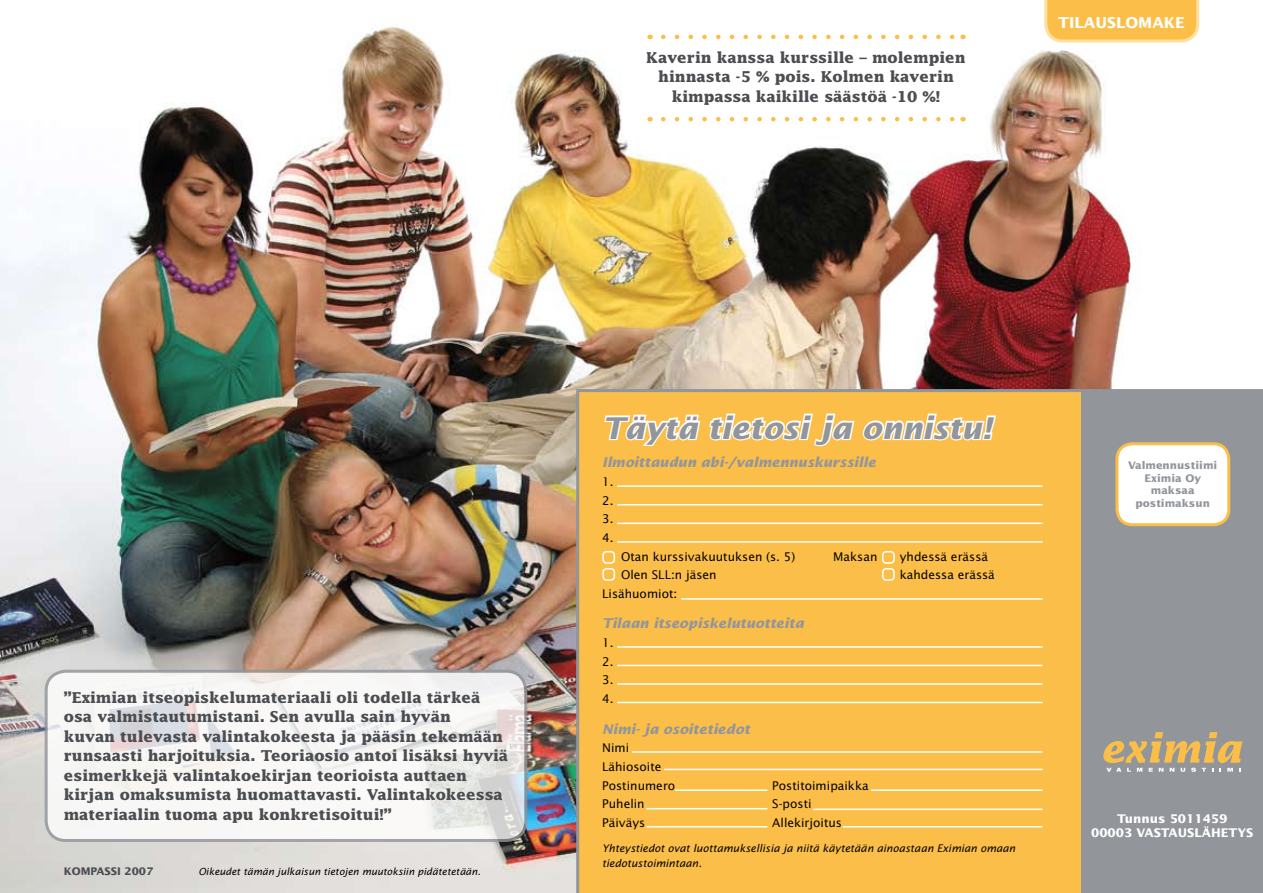
<style>
.page{position:relative;width:1263px;height:893px;background:#fff}
.page>*{position:absolute;margin:0;border:0;box-sizing:border-box;transform-origin:0 0}
.t1{font:italic 700 30px "Lucida Sans";color:#92959a}
.t2{font:700 15px/19.5px "Lucida";color:#4b4d50}
.t3{font:700 15px "Lucida Sans";color:#fff}
.t4{font:italic 700 13.5px "Lucida Sans";color:#92959a}
.t5{font:12px/18.6px "Lucida Sans";color:#000;text-align:justify}
.t6{font:700 12px/14.4px "Lucida Sans";color:#fff;text-align:center}
.t7{font:italic 10.5px/14.4px "Lucida Sans";color:#000}
.t8{font:700 10.5px/12.6px "Lucida Sans";color:#92959a;text-align:center}
.t9{font:700 10.5px "Lucida Sans";color:#4b4d50}
.t10{font:italic 9.75px "Lucida Sans";color:#000}
</style>
<div class="page">
<img style="left:0;top:0;width:1200px;height:893px">
<div style="left:576px;top:389px;width:687px;height:504px;background:#fbbe49"></div>
<div style="left:1081px;top:390px;width:182px;height:503px;background:#92959a"></div>
<svg style="left:1103px;top:732px;width:139px;height:40px"></svg>
<div style="left:1117px;top:444px;width:112px;height:81px;background:#fff;border-radius:16px"></div>
<div style="left:1115px;top:442px;width:115px;height:84px;border:3px solid #fbbe49;border-radius:16px"></div>
<svg style="left:1044px;top:0;width:155px;height:43px;background:#fbc357"></svg>
<hr style="left:617px;top:485px;width:425px;height:2px;background:#fff">
<hr style="left:617px;top:504px;width:425px;height:1px;background:#fff">
<hr style="left:617px;top:523px;width:425px;height:1px;background:#fff">
<hr style="left:617px;top:541px;width:425px;height:2px;background:#fff">
<hr style="left:617px;top:702px;width:425px;height:1px;background:#fff">
<hr style="left:617px;top:683px;width:425px;height:2px;background:#fff">
<hr style="left:617px;top:665px;width:425px;height:1px;background:#fff">
<hr style="left:617px;top:646px;width:425px;height:2px;background:#fff">
<hr style="left:632px;top:751px;width:410px;height:2px;background:#fff">
<hr style="left:664px;top:769px;width:378px;height:1px;background:#fff">
<hr style="left:675px;top:789px;width:92px;height:2px;background:#fff">
<hr style="left:646px;top:808px;width:121px;height:1px;background:#fff">
<hr style="left:646px;top:826px;width:121px;height:1px;background:#fff">
<hr style="left:871px;top:789px;width:171px;height:2px;background:#fff">
<hr style="left:813px;top:809px;width:229px;height:1px;background:#fff">
<hr style="left:843px;top:826px;width:199px;height:1px;background:#fff">
<svg style="left:602px;top:412px;width:396px;height:37px"></svg>
<div style="left:602px;top:551px;width:13px;height:13px;border:2px solid #fff;border-radius:4px"></div>
<div style="left:602px;top:568px;width:13px;height:13px;border:2px solid #fff;border-radius:4px"></div>
<div style="left:882px;top:551px;width:13px;height:13px;border:2px solid #fff;border-radius:4px"></div>
<div style="left:882px;top:568px;width:13px;height:13px;border:2px solid #fff;border-radius:4px"></div>
<hr style="left:681px;top:598px;width:361px;height:2px;background:#fff">
<svg style="left:46px;top:671px;width:480px;height:169px;fill:#f8f7f6"></svg>
<div style="left:45px;top:670px;width:482px;height:172px;border:3px solid #92959a;border-radius:20px"></div>
<svg style="left:663px;top:35px;width:293px;height:4px"></svg>
<svg style="left:663px;top:117px;width:293px;height:4px"></svg>
<p class="t2" style="left:646px;top:48px;width:321px;text-align:center">Kaverin kanssa kurssille – molempien hinnasta -5 % pois. Kolmen kaverin kimpassa kaikille säästöä -10 %!</p>
<p class="t3" style="left:1058px;top:14px;width:128px">TILAUSLOMAKE</p>
<p class="t2" style="left:64px;top:687px;width:446px">”Eximian itseopiskelumateriaali oli todella tärkeä osa valmistautumistani. Sen avulla sain hyvän<br>kuvan tulevasta valintakokeesta ja pääsin tekemään runsaasti harjoituksia. Teoriaosio antoi lisäksi hyviä esimerkkejä valintakoekirjan teorioista auttaen kirjan omaksumista huomattavasti. Valintakokeessa materiaalin tuoma apu konkretisoitui!”</p>
<p class="t9" style="left:64px;top:866px;width:91px">KOMPASSI 2007</p>
<p class="t10" style="left:198px;top:865px;width:284px">Oikeudet tämän julkaisun tietojen muutoksiin pidätetetään.</p>
<h1 class="t1" style="left:602px;top:411px;width:391px">Täytä tietosi ja onnistu!</h1>
<p class="t4" style="left:602px;top:455px;width:275px">Ilmoittaudun abi-/valmennuskurssille</p>
<p class="t5" style="left:602px;top:473px;width:13px">1.<br>2.<br>3.<br>4.</p>
<p class="t5" style="left:621px;top:547px;width:176px">Otan kurssivakuutuksen (s. 5)</p>
<p class="t5" style="left:833px;top:547px;width:46px">Maksan</p>
<p class="t5" style="left:900px;top:547px;width:90px">yhdessä erässä</p>
<p class="t5" style="left:621px;top:566px;width:97px">Olen SLL:n jäsen</p>
<p class="t5" style="left:900px;top:566px;width:97px">kahdessa erässä</p>
<p class="t5" style="left:602px;top:584px;width:77px">Lisähuomiot:</p>
<p class="t4" style="left:602px;top:616px;width:203px">Tilaan itseopiskelutuotteita</p>
<p class="t5" style="left:602px;top:634px;width:13px">1.<br>2.<br>3.<br>4.</p>
<p class="t4" style="left:602px;top:721px;width:149px">Nimi- ja osoitetiedot</p>
<p class="t5" style="left:602px;top:739px;width:74px;text-align:left">Nimi<br>Lähiosoite<br>Postinumero</p>
<p class="t5" style="left:772px;top:776px;width:98px">Postitoimipaikka</p>
<p class="t5" style="left:602px;top:795px;width:44px">Puhelin</p>
<p class="t5" style="left:772px;top:795px;width:41px">S-posti</p>
<p class="t5" style="left:602px;top:813px;width:45px">Päiväys</p>
<p class="t5" style="left:772px;top:813px;width:71px">Allekirjoitus</p>
<p class="t7" style="left:602px;top:841px;width:415px">Yhteystiedot ovat luottamuksellisia ja niitä käytetään ainoastaan Eximian omaan tiedotustoimintaan.</p>
<p class="t8" style="left:1128px;top:459px;width:91px">Valmennustiimi<br>Eximia Oy maksaa postimaksun</p>
<p class="t6" style="left:1091px;top:812px;width:164px">Tunnus 5011459<br>00003 VASTAUSLÄHETYS</p>
</div>
